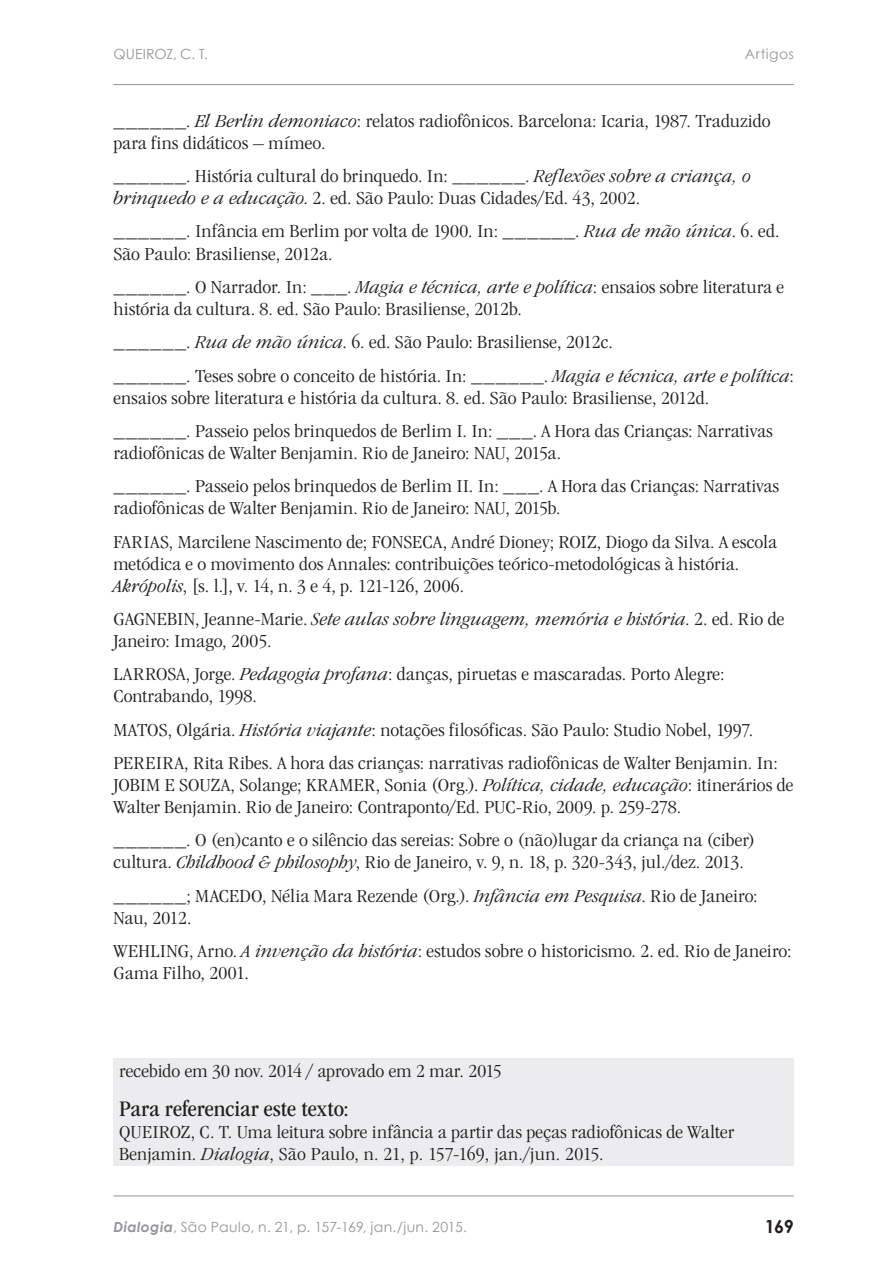
<style>
.page{position:relative;width:879px;height:1276px;background:#fff}
.page>*{position:absolute;margin:0;border:0;box-sizing:border-box;transform-origin:0 0}
.Di_Tabela_-_titulo{font:condensed 23px "ITC Garamond Std";color:#231f20;scale:1.1 1}
.Di_Referencias{font:300 condensed 19px/22px "ITC Garamond Std";letter-spacing:.005em;color:#231f20;scale:1.2 1}
.t1{font:700 18px "Century Gothic";color:#231f20}
.t2{font:14px "Century Gothic";letter-spacing:.02em;color:#939598}
.s1{font-style:italic}
.s2{font-weight:700;font-style:italic}
</style>
<div class="page">
<hr style="left:113px;top:1195px;width:681px;height:1px;background:#939598">
<hr style="left:113px;top:84px;width:681px;height:1px;background:#939598">
<div style="left:113px;top:1057px;width:681px;height:108px;background:#ececee"></div>
<p class="t2" style="left:113px;top:46px;width:96px">QUEIROZ, C. T.</p>
<p class="t2" style="left:745px;top:46px;width:50px">Artigos</p>
<p class="Di_Referencias" style="left:113px;top:110px;width:549px">______. <span class="s1">El Berlin demoniaco</span>: relatos radiofônicos. Barcelona: Icaria, 1987. Traduzido para fins didáticos – mímeo.</p>
<p class="Di_Referencias" style="left:113px;top:165px;width:533px">______. História cultural do brinquedo. In: ______. <span class="s1">Reflexões sobre a criança, o brinquedo e a educação</span>. 2. ed. São Paulo: Duas Cidades/Ed. 43, 2002.</p>
<p class="Di_Referencias" style="left:113px;top:221px;width:557px">______. Infância em Berlim por volta de 1900. In: ______. <span class="s1">Rua de mão única</span>. 6. ed.<br>São Paulo: Brasiliense, 2012a.</p>
<p class="Di_Referencias" style="left:113px;top:276px;width:560px">______. O Narrador. In: ___. <span class="s1">Magia e técnica, arte e política</span>: ensaios sobre literatura e história da cultura. 8. ed. São Paulo: Brasiliense, 2012b.</p>
<p class="Di_Referencias" style="left:113px;top:331px;width:418px">______. <span class="s1">Rua de mão única</span>. 6. ed. São Paulo: Brasiliense, 2012c.</p>
<p class="Di_Referencias" style="left:113px;top:365px;width:568px">______. Teses sobre o conceito de história. In: ______. <span class="s1">Magia e técnica, arte e política</span>: ensaios sobre literatura e história da cultura. 8. ed. São Paulo: Brasiliense, 2012d.</p>
<p class="Di_Referencias" style="left:113px;top:420px;width:551px">______. Passeio pelos brinquedos de Berlim I. In: ___. A Hora das Crianças: Narrativas radiofônicas de Walter Benjamin. Rio de Janeiro: NAU, 2015a.</p>
<p class="Di_Referencias" style="left:113px;top:475px;width:556px">______. Passeio pelos brinquedos de Berlim II. In: ___. A Hora das Crianças: Narrativas radiofônicas de Walter Benjamin. Rio de Janeiro: NAU, 2015b.</p>
<p class="Di_Referencias" style="left:113px;top:531px;width:554px">FARIAS, Marcilene Nascimento de; FONSECA, André Dioney; ROIZ, Diogo da Silva. A escola metódica e o movimento dos Annales: contribuições teórico-metodológicas à história.<br><span class="s1">Akrópolis</span>, [s. l.], v. 14, n. 3 e 4, p. 121-126, 2006.</p>
<p class="Di_Referencias" style="left:113px;top:608px;width:561px">GAGNEBIN, Jeanne-Marie. <span class="s1">Sete aulas sobre linguagem, memória e história</span>. 2. ed. Rio de<br>Janeiro: Imago, 2005.</p>
<p class="Di_Referencias" style="left:113px;top:663px;width:511px">LARROSA, Jorge. <span class="s1">Pedagogia profana</span>: danças, piruetas e mascaradas. Porto Alegre:<br>Contrabando, 1998.</p>
<p class="Di_Referencias" style="left:113px;top:719px;width:535px">MATOS, Olgária. <span class="s1">História viajante</span>: notações filosóficas. São Paulo: Studio Nobel, 1997.</p>
<p class="Di_Referencias" style="left:113px;top:752px;width:568px">PEREIRA, Rita Ribes. A hora das crianças: narrativas radiofônicas de Walter Benjamin. In:<br>JOBIM E SOUZA, Solange; KRAMER, Sonia (Org.). <span class="s1">Política, cidade, educação</span>: itinerários de<br>Walter Benjamin. Rio de Janeiro: Contraponto/Ed. PUC-Rio, 2009. p. 259-278.</p>
<p class="Di_Referencias" style="left:113px;top:829px;width:536px">______. O (en)canto e o silêncio das sereias: Sobre o (não)lugar da criança na (ciber) cultura. <span class="s1">Childhood &amp; philosophy</span>, Rio de Janeiro, v. 9, n. 18, p. 320-343, jul./dez. 2013.</p>
<p class="Di_Referencias" style="left:113px;top:885px;width:538px">______; MACEDO, Nélia Mara Rezende (Org.). <span class="s1">Infância em Pesquisa</span>. Rio de Janeiro:<br>Nau, 2012.</p>
<p class="Di_Referencias" style="left:113px;top:940px;width:566px">WEHLING, Arno. <span class="s1">A invenção da história</span>: estudos sobre o historicismo. 2. ed. Rio de Janeiro:<br>Gama Filho, 2001.</p>
<p class="Di_Referencias" style="left:119px;top:1060px;width:320px">recebido em 30 nov. 2014 / aprovado em 2 mar. 2015</p>
<p class="Di_Tabela_-_titulo" style="left:119px;top:1095px;width:210px">Para referenciar este texto:</p>
<p class="Di_Referencias" style="left:119px;top:1120px;width:514px">QUEIROZ, C. T. Uma leitura sobre infância a partir das peças radiofônicas de Walter<br>Benjamin. <span class="s1">Dialogia</span>, São Paulo, n. 21, p. 157-169, jan./jun. 2015.</p>
<p class="t2" style="left:113px;top:1218px;width:355px"><span class="s2">Dialogia</span>, São Paulo, n. 21, p. 157-169, jan./jun. 2015.</p>
<p class="t1" style="left:765px;top:1215px;width:30px">169</p>
</div>
